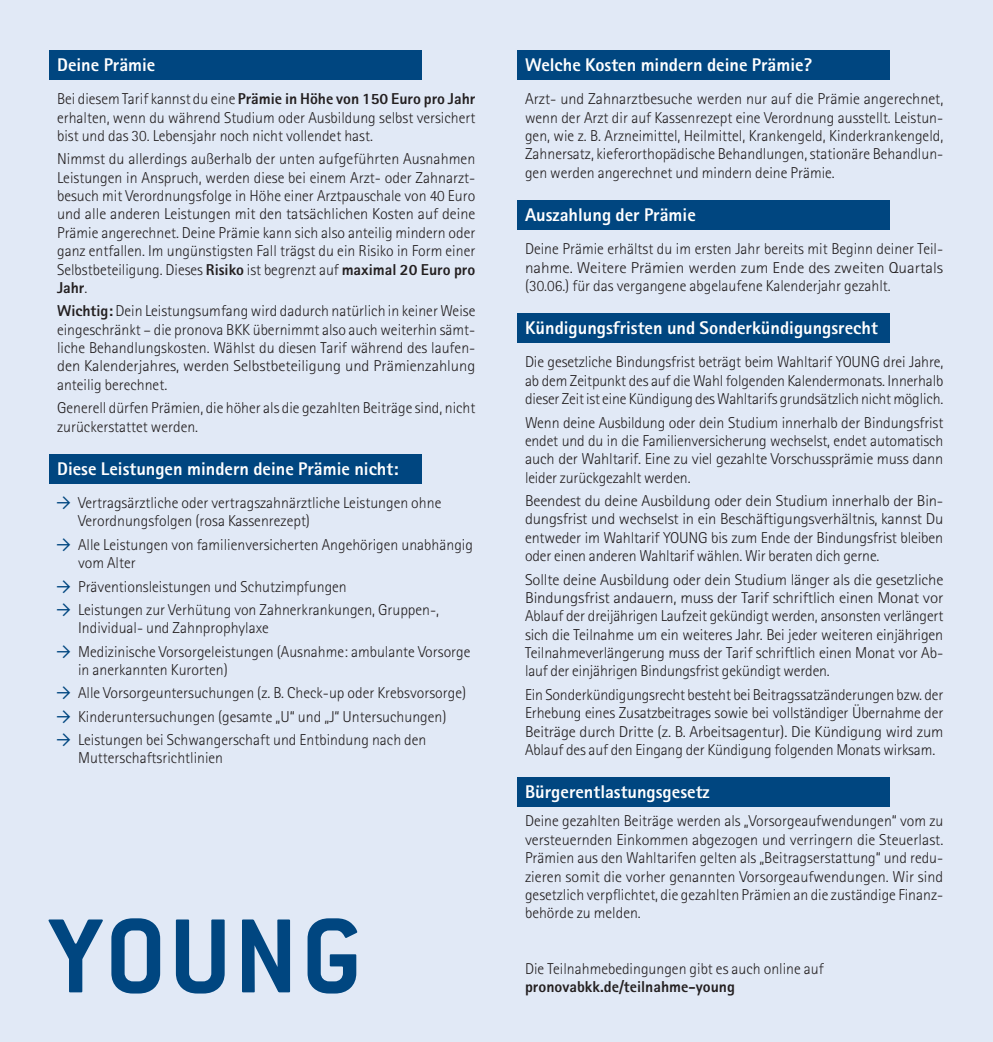
<style>
.page{position:relative;width:993px;height:1042px;background:#fff}
.page>*{position:absolute;margin:0;border:0;box-sizing:border-box;transform-origin:0 0}
.t1{font:115.67px "Conduit ITCTT Bold";letter-spacing:.03em;color:#004680}
.t2{font:800 18.38px "Rotis Sans Serif";color:#fff}
.t3{font:300 15.75px/18.4px "Rotis Sans Serif";color:#231f20;text-align:justify}
.t4{font:300 15.75px/18.4px "Rotis Sans Serif";color:#231f20;text-align:justify;scale:1.05 1}
.t5{font:800 15.75px "Rotis Sans Serif";color:#231f20}
.s1{font-weight:800}
.s2{font-family:"Arrow Dynamic";font-weight:400;color:#004680}
</style>
<div class="page">
<div style="left:0;top:0;width:992px;height:1042px;background:#e1e9f6"></div>
<div style="left:50px;top:50px;width:372px;height:29px;background:#004680"></div>
<div style="left:517px;top:50px;width:372px;height:29px;background:#004680"></div>
<div style="left:517px;top:314px;width:372px;height:29px;background:#004680"></div>
<div style="left:517px;top:200px;width:372px;height:30px;background:#004680"></div>
<div style="left:50px;top:454px;width:372px;height:30px;background:#004680"></div>
<div style="left:517px;top:777px;width:372px;height:30px;background:#004680"></div>
<p class="t2" style="left:57px;top:53px;width:100px">Deine Prämie</p>
<p class="t3" style="left:57px;top:90px;width:419px">Bei diesem Tarif kannst du eine <span class="s1">Prämie in Höhe von 150 Euro pro Jahr </span>erhalten, wenn du während Studium oder Ausbildung selbst versichert bist und das 30. Lebensjahr noch nicht vollendet hast.</p>
<p class="t3" style="left:57px;top:150px;width:419px">Nimmst du allerdings außerhalb der unten aufgeführten Ausnahmen Leistungen in Anspruch, werden diese bei einem Arzt- oder Zahnarzt&shy;besuch mit Verordnungsfolge in Höhe einer Arztpauschale von 40 Euro und alle anderen Leistungen mit den tatsächlichen Kosten auf deine Prämie angerechnet. Deine Prämie kann sich also anteilig mindern oder ganz entfallen. Im ungünstigsten Fall trägst du ein Risiko in Form einer Selbstbeteiligung. Dieses <span class="s1">Risiko</span> ist begrenzt auf <span class="s1">maximal 20 Euro pro Jahr</span>.</p>
<p class="t3" style="left:57px;top:302px;width:419px"><span class="s1">Wichtig:</span> Dein Leistungsumfang wird dadurch natürlich in keiner Weise eingeschränkt – die pronova BKK übernimmt also auch weiterhin sämt&shy;liche Behandlungskosten. Wählst du diesen Tarif während des laufen&shy;den Kalenderjahres, werden Selbstbeteiligung und Prämienzahlung anteilig berechnet.</p>
<p class="t3" style="left:57px;top:399px;width:419px">Generell dürfen Prämien, die höher als die gezahlten Beiträge sind, nicht zurückerstattet werden.</p>
<p class="t2" style="left:57px;top:457px;width:343px">Diese Leistungen mindern deine Prämie nicht:</p>
<p class="t3" style="left:78px;top:493px;width:364px;text-indent:-21px"><span class="s2">3</span> Vertragsärztliche oder vertragszahnärztliche Leistungen ohne<br>Verordnungsfolgen (rosa Kassenrezept)</p>
<p class="t3" style="left:78px;top:535px;width:396px;text-indent:-21px"><span class="s2">3</span> Alle Leistungen von familienversicherten Angehörigen unabhängig vom Alter</p>
<p class="t3" style="left:57px;top:574px;width:383px;line-height:23.3px"><span class="s2">3</span> Präventionsleistungen und Schutzimpfungen<br><span class="s2">3</span> Leistungen zur Verhütung von Zahnerkrankungen, Gruppen-,</p>
<p class="t3" style="left:57px;top:616px;width:415px;line-height:23.3px;text-indent:21px">Individual- und Zahnprophylaxe<br><span class="s2">3</span> Medizinische Vorsorgeleistungen (Ausnahme: ambulante Vorsorge</p>
<p class="t3" style="left:57px;top:658px;width:410px;line-height:23.3px;text-align:left;text-indent:21px">in anerkannten Kurorten)<br><span class="s2">3</span> Alle Vorsorgeuntersuchungen (z. B. Check-up oder Krebsvorsorge)<br><span class="s2">3</span> Kinderuntersuchungen (gesamte „U“ und „J“ Untersuchungen)<br><span class="s2">3</span> Leistungen bei Schwangerschaft und Entbindung nach den</p>
<p class="t3" style="left:78px;top:749px;width:146px">Mutterschaftsrichtlinien</p>
<h1 class="t1" style="left:50px;top:888px;width:314px">YOUNG</h1>
<p class="t2" style="left:525px;top:53px;width:288px">Welche Kosten mindern deine Prämie?</p>
<p class="t3" style="left:525px;top:90px;width:419px">Arzt- und Zahnarztbesuche werden nur auf die Prämie angerechnet, wenn der Arzt dir auf Kassenrezept eine Verordnung ausstellt. Leistun&shy;gen, wie z. B. Arzneimittel, Heilmittel, Krankengeld, Kinderkrankengeld, Zahnersatz, kieferorthopädische Behandlungen, stationäre Behandlun&shy;gen werden angerechnet und mindern deine Prämie.</p>
<p class="t2" style="left:525px;top:203px;width:172px">Auszahlung der Prämie</p>
<p class="t3" style="left:525px;top:240px;width:419px">Deine Prämie erhältst du im ersten Jahr bereits mit Beginn deiner Teil&shy;nahme. Weitere Prämien werden zum Ende des zweiten Quartals (30.06.) für das vergangene abgelaufene Kalenderjahr gezahlt.</p>
<p class="t2" style="left:525px;top:316px;width:354px">Kündigungsfristen und Sonderkündigungsrecht</p>
<p class="t3" style="left:525px;top:353px;width:419px">Die gesetzliche Bindungsfrist beträgt beim Wahltarif YOUNG drei Jahre, ab dem Zeitpunkt des auf die Wahl folgenden Kalendermonats. Innerhalb dieser Zeit ist eine Kündigung des Wahltarifs grundsätzlich nicht möglich.</p>
<p class="t3" style="left:525px;top:413px;width:419px">Wenn deine Ausbildung oder dein Studium innerhalb der Bindungsfrist endet und du in die Familienversicherung wechselst, endet automatisch auch der Wahltarif. Eine zu viel gezahlte Vorschussprämie muss dann leider zurückgezahlt werden.</p>
<p class="t4" style="left:525px;top:491px;width:400px">Beendest du deine Ausbildung oder dein Studium innerhalb der Bin&shy;dungsfrist und wechselst in ein Beschäftigungsverhältnis, kannst Du entweder im Wahltarif YOUNG bis zum Ende der Bindungsfrist bleiben oder einen anderen Wahltarif wählen. Wir beraten dich gerne.</p>
<p class="t4" style="left:525px;top:570px;width:400px">Sollte deine Ausbildung oder dein Studium länger als die gesetzliche Bindungsfrist andauern, muss der Tarif schriftlich einen Monat vor Ablauf der dreijährigen Laufzeit gekündigt werden, ansonsten verlängert sich die Teilnahme um ein weiteres Jahr. Bei jeder weiteren einjährigen Teilnahmeverlängerung muss der Tarif schriftlich einen Monat vor Ab&shy;lauf der einjährigen Bindungsfrist gekündigt werden.</p>
<p class="t3" style="left:525px;top:685px;width:419px">Ein Sonderkündigungsrecht besteht bei Beitragssatzänderungen bzw. der Erhebung eines Zusatzbeitrages sowie bei vollständiger Übernahme der Beiträge durch Dritte (z. B. Arbeitsagentur). Die Kündigung wird zum Ablauf des auf den Eingang der Kündigung folgenden Monats wirksam.</p>
<p class="t2" style="left:525px;top:780px;width:186px">Bürgerentlastungsgesetz</p>
<p class="t3" style="left:525px;top:812px;width:419px">Deine gezahlten Beiträge werden als „Vorsorgeaufwendungen“ vom zu versteuernden Einkommen abgezogen und verringern die Steuerlast.<br>Prämien aus den Wahltarifen gelten als „Beitragserstattung“ und redu&shy;zieren somit die vorher genannten Vorsorgeaufwendungen. Wir sind gesetzlich verpflichtet, die gezahlten Prämien an die zuständige Finanz&shy;behörde zu melden.</p>
<p class="t3" style="left:525px;top:959px;width:300px">Die Teilnahmebedingungen gibt es auch online auf</p>
<p class="t5" style="left:525px;top:977px;width:211px">pronovabkk.de/teilnahme-young</p>
</div>
